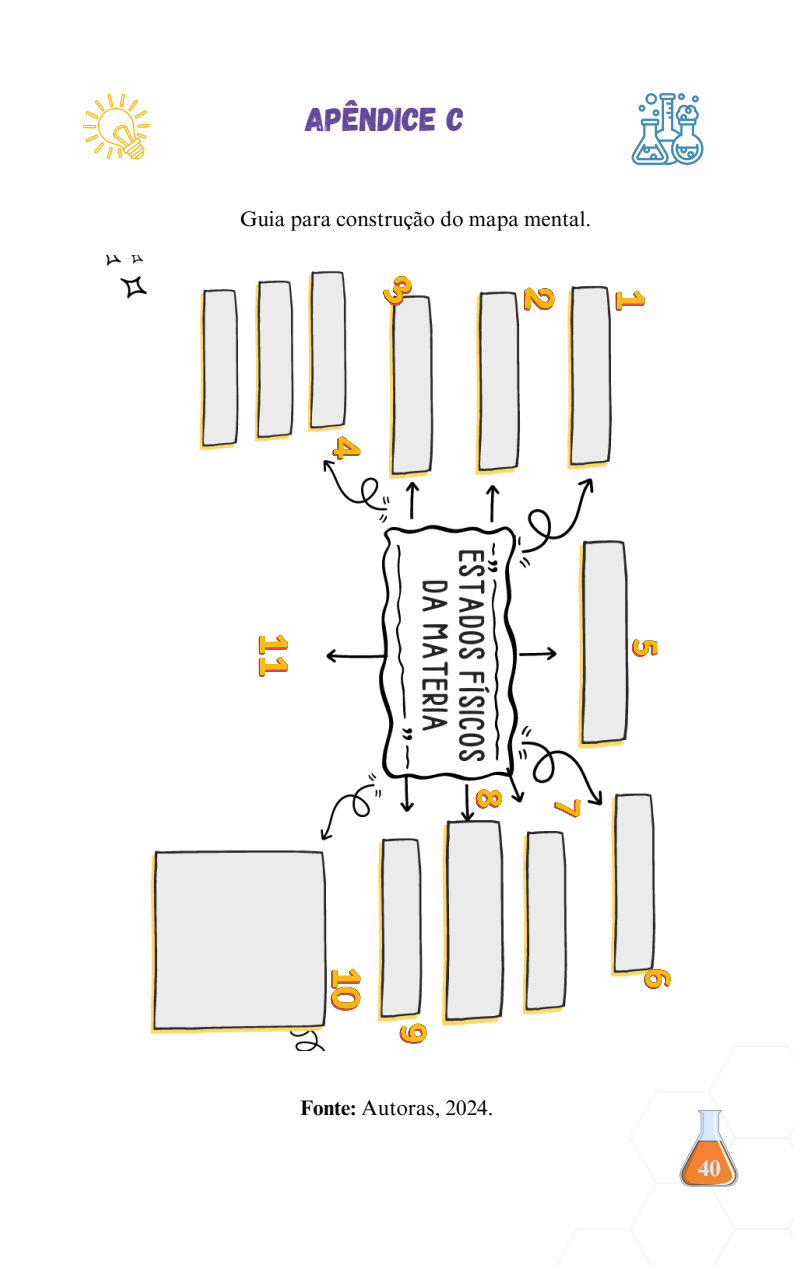
<style>
.page{position:relative;width:794px;height:1266px;background:#fff}
.page>*{position:absolute;margin:0;border:0;box-sizing:border-box;transform-origin:0 0}
.t1{font:33px "Gagalin";color:#63479b}
.t2{font:700 22.5px "Times NRMT Pro";color:#d7e9fc}
.t3{font:21px "Times NRMT Pro";color:#000}
.s1{font-weight:700}
</style>
<div class="page">
<img style="left:106px;top:256px;width:565px;height:794px">
<svg style="left:615px;top:291px;width:29px;height:20px"></svg>
<svg style="left:523px;top:288px;width:31px;height:22px"></svg>
<svg style="left:380px;top:272px;width:36px;height:37px"></svg>
<svg style="left:332px;top:436px;width:28px;height:23px"></svg>
<svg style="left:631px;top:639px;width:26px;height:18px"></svg>
<svg style="left:644px;top:969px;width:26px;height:20px"></svg>
<svg style="left:554px;top:799px;width:26px;height:18px"></svg>
<svg style="left:475px;top:789px;width:27px;height:19px"></svg>
<svg style="left:399px;top:1023px;width:27px;height:20px"></svg>
<svg style="left:259px;top:635px;width:29px;height:41px"></svg>
<svg style="left:330px;top:968px;width:30px;height:42px"></svg>
<svg style="left:550px;top:1045px;width:243px;height:221px"></svg>
<svg style="left:82px;top:93px;width:68px;height:67px"></svg>
<svg style="left:631px;top:93px;width:72px;height:72px"></svg>
<p class="t1" style="left:305px;top:98px;width:161px">APÊNDICE C</p>
<p class="t3" style="left:240px;top:210px;width:352px">Guia para construção do mapa mental.</p>
<h1 class="t3" style="left:300px;top:1099px;width:194px"><span class="s1">Fonte:</span> Autoras, 2024.</h1>
<p class="t2" style="left:697px;top:1160px;width:24px">40</p>
</div>
